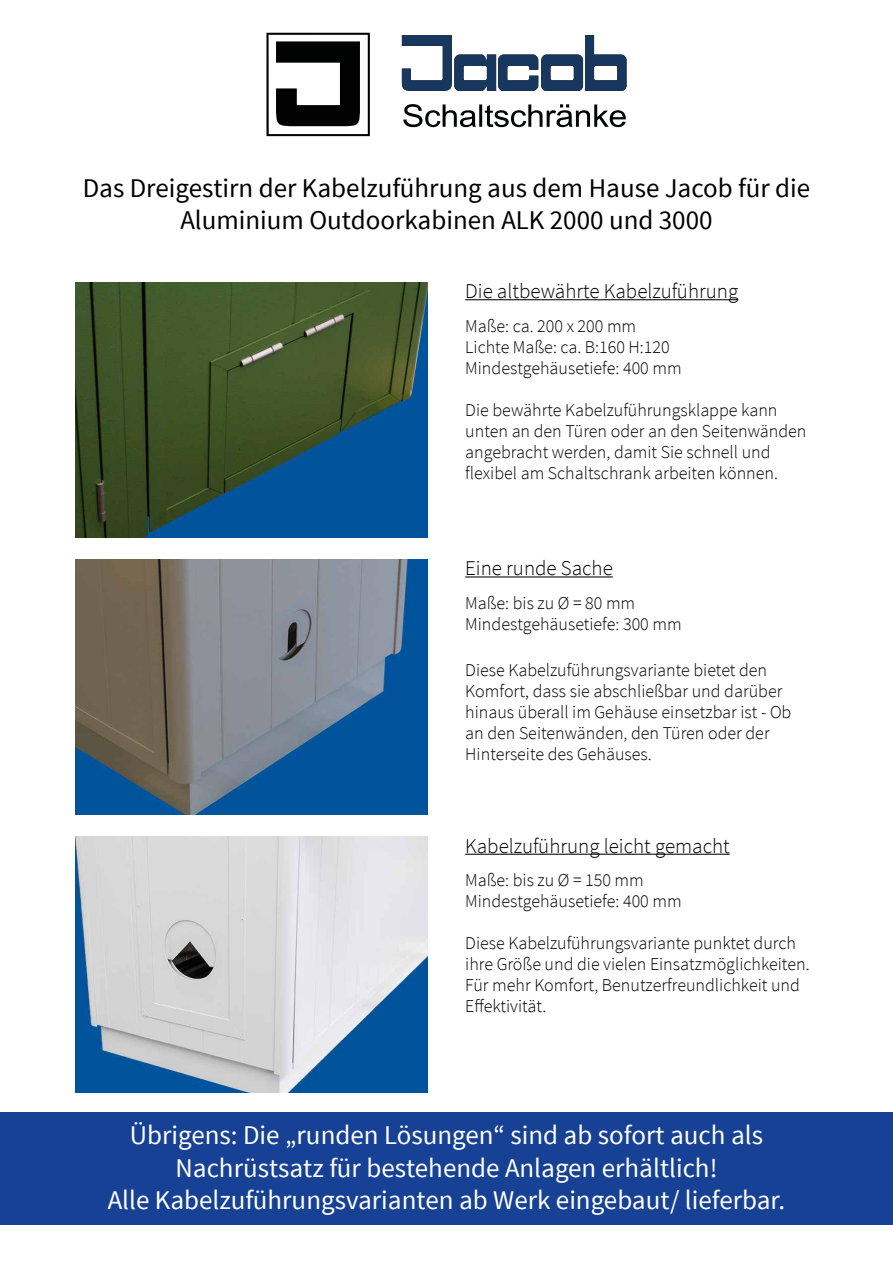
<style>
.page{position:relative;width:893px;height:1263px;background:#fff}
.page>*{position:absolute;margin:0;border:0;box-sizing:border-box;transform-origin:0 0}
.Überschrift_01{font:27px/32.4px "Source Sans Pro";color:#fff;text-align:center}
.Überschrift_01-2{font:27px/32.4px "Source Sans Pro";color:#000;text-align:center}
.Überschrift_02{font:300 21px "Source Sans Pro";color:#000}
.Fließtext{font:300 18px/21px "Source Sans Pro";color:#000}
</style>
<div class="page">
<div style="left:0;top:1112px;width:893px;height:113px;background:#164194"></div>
<svg style="left:266px;top:33px;width:360px;height:103px"></svg>
<img style="left:75px;top:282px;width:353px;height:256px">
<hr style="left:465px;top:299px;width:273px;height:1px;background:#000">
<img style="left:75px;top:560px;width:353px;height:255px">
<hr style="left:465px;top:576px;width:148px;height:1px;background:#000">
<img style="left:75px;top:837px;width:353px;height:255px">
<hr style="left:465px;top:854px;width:265px;height:1px;background:#000">
<p class="Überschrift_01-2" style="left:83px;top:172px;width:729px">Das Dreigestirn der Kabelzuführung aus dem Hause Jacob für die<br>Aluminium Outdoorkabinen ALK 2000 und 3000</p>
<p class="Überschrift_02" style="left:465px;top:278px;width:274px">Die altbewährte Kabelzuführung</p>
<p class="Fließtext" style="left:465px;top:316px;width:172px">Maße: ca. 200 x 200 mm</p>
<p class="Fließtext" style="left:465px;top:337px;width:206px">Lichte Maße: ca. B:160 H:120</p>
<p class="Fließtext" style="left:465px;top:358px;width:218px">Mindestgehäusetiefe: 400 mm</p>
<p class="Fließtext" style="left:465px;top:400px;width:343px">Die bewährte Kabelzuführungsklappe kann unten an den Türen oder an den Seitenwänden angebracht werden, damit Sie schnell und flexibel am Schaltschrank arbeiten können.</p>
<p class="Überschrift_02" style="left:465px;top:556px;width:149px">Eine runde Sache</p>
<p class="Fließtext" style="left:465px;top:593px;width:171px">Maße: bis zu Ø = 80 mm</p>
<p class="Fließtext" style="left:465px;top:614px;width:218px">Mindestgehäusetiefe: 300 mm</p>
<p class="Fließtext" style="left:465px;top:660px;width:328px">Diese Kabelzuführungsvariante bietet den Komfort, dass sie abschließbar und darüber hinaus überall im Gehäuse einsetzbar ist - Ob an den Seitenwänden, den Türen oder der Hinterseite des Gehäuses.</p>
<p class="Überschrift_02" style="left:465px;top:833px;width:266px">Kabelzuführung leicht gemacht</p>
<p class="Fließtext" style="left:465px;top:870px;width:180px">Maße: bis zu Ø = 150 mm</p>
<p class="Fließtext" style="left:465px;top:891px;width:218px">Mindestgehäusetiefe: 400 mm</p>
<p class="Fließtext" style="left:465px;top:933px;width:346px">Diese Kabelzuführungsvariante punktet durch ihre Größe und die vielen Einsatzmöglichkeiten.<br>Für mehr Komfort, Benutzerfreundlichkeit und Effektivität.</p>
<p class="Überschrift_01" style="left:130px;top:1119px;width:635px">Übrigens: Die „runden Lösungen“ sind ab sofort auch als<br>Nachrüstsatz für bestehende Anlagen erhältlich!</p>
<p class="Überschrift_01" style="left:108px;top:1184px;width:679px">Alle Kabelzuführungsvarianten ab Werk eingebaut/ lieferbar.</p>
</div>
